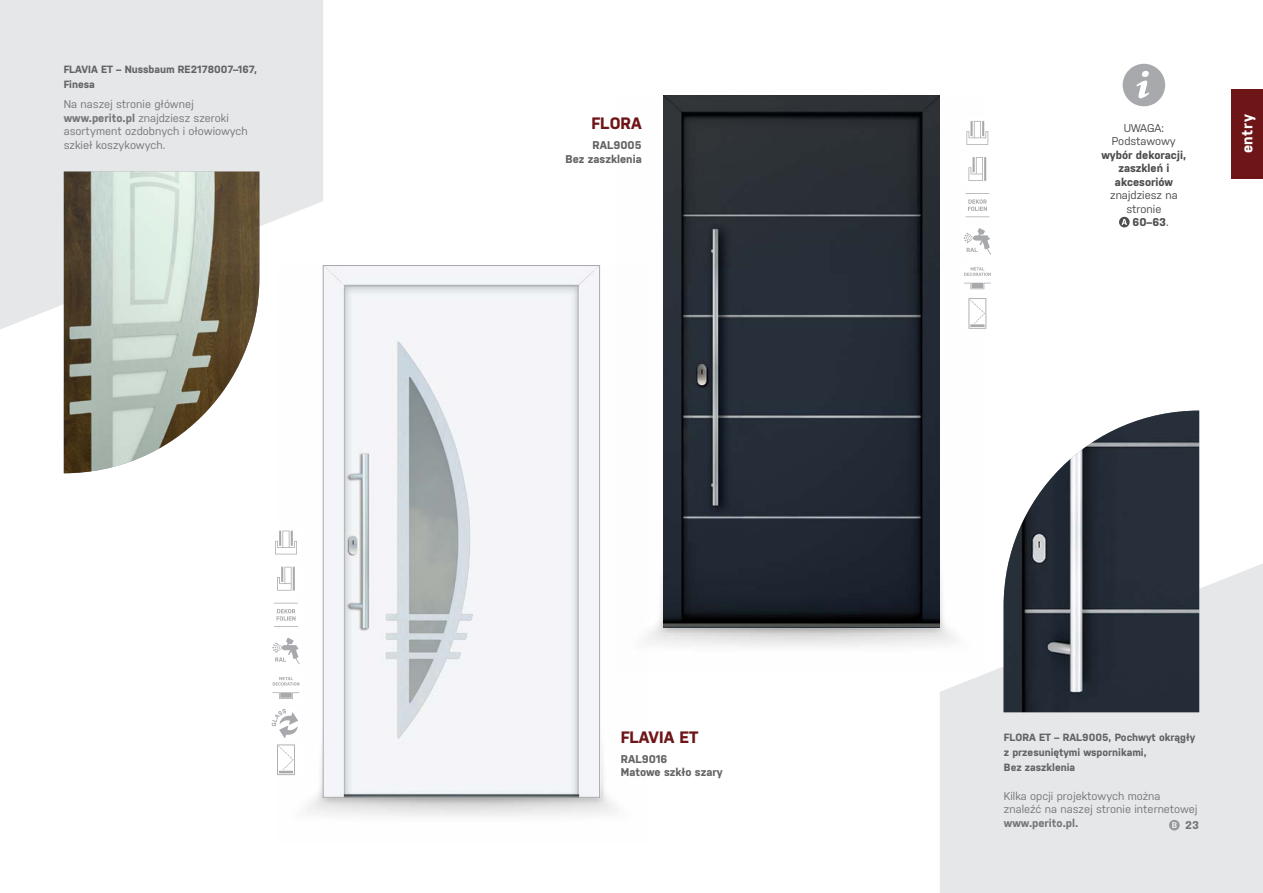
<style>
.page{position:relative;width:1263px;height:893px;background:#fff}
.page>*{position:absolute;margin:0;border:0;box-sizing:border-box;transform-origin:0 0}
.t1{font:700 16.5px "Nudista";color:#6e1517}
.t2{font:700 15px "Nudista";color:#fff}
.t3{font:11.25px/13.5px "Nudista";color:#77787b}
.t4{font:700 11.25px/13.5px "Nudista";color:#636466;text-align:right}
.t5{font:700 11.25px/13.5px "Nudista";color:#4d4d4f;text-align:center}
.t6{font:11.25px/13.5px "Nudista";color:#4d4d4f;text-align:center}
.t7{font:700 11.25px "Nudista";color:#77787b}
.t8{font:700 11.25px "Nudista";color:#808285}
.t9{font:700 10.5px/15px "Nudista";color:#636466}
.s1{font-weight:700}
.s2{font-weight:400}
</style>
<div class="page">
<img style="left:306px;top:266px;width:309px;height:551px">
<svg style="left:0;top:0;width:323px;height:330px;background:#e8e9ea"></svg>
<div style="left:940px;top:563px;width:323px;height:330px;background:#e6e7e8"></div>
<img style="left:1003px;top:411px;width:196px;height:301px">
<img style="left:64px;top:172px;width:195px;height:301px">
<svg style="left:1169px;top:820px;width:11px;height:10px"></svg>
<img style="left:325px;top:267px;width:273px;height:529px">
<img style="left:646px;top:563px;width:340px;height:110px">
<img style="left:663px;top:96px;width:277px;height:531px">
<div style="left:323px;top:265px;width:277px;height:533px;border:1px solid #a7a9ac"></div>
<svg style="left:275px;top:531px;width:22px;height:23px"></svg>
<svg style="left:277px;top:567px;width:18px;height:24px"></svg>
<svg style="left:274px;top:603px;width:24px;height:24px"></svg>
<svg style="left:272px;top:638px;width:28px;height:26px"></svg>
<svg style="left:273px;top:677px;width:26px;height:22px"></svg>
<svg style="left:966px;top:121px;width:22px;height:24px"></svg>
<svg style="left:968px;top:157px;width:18px;height:24px"></svg>
<svg style="left:965px;top:193px;width:24px;height:24px"></svg>
<svg style="left:964px;top:228px;width:27px;height:26px"></svg>
<svg style="left:964px;top:267px;width:27px;height:22px"></svg>
<div style="left:1231px;top:89px;width:32px;height:90px;background:#6e1517"></div>
<svg style="left:1119px;top:217px;width:11px;height:10px"></svg>
<svg style="left:1122px;top:64px;width:43px;height:42px"></svg>
<svg style="left:272px;top:709px;width:26px;height:29px"></svg>
<svg style="left:277px;top:744px;width:18px;height:31px"></svg>
<svg style="left:968px;top:298px;width:18px;height:31px"></svg>
<p class="t9" style="left:64px;top:61px;width:195px">FLAVIA ET – Nussbaum RE2178007–167,<br>Finesa</p>
<p class="t3" style="left:64px;top:97px;width:186px">Na naszej stronie głównej <span class="s1">www.perito.pl</span> znajdziesz szeroki asortyment ozdobnych i ołowiowych szkieł koszykowych.</p>
<h1 class="t1" style="left:592px;top:111px;width:52px">FLORA</h1>
<p class="t4" style="left:565px;top:137px;width:78px">RAL9005<br>Bez zaszklenia</p>
<h1 class="t1" style="left:621px;top:725px;width:79px">FLAVIA ET</h1>
<p class="t4" style="left:621px;top:751px;width:103px;text-align:left">RAL9016<br>Matowe szkło szary</p>
<p class="t6" style="left:1112px;top:120px;width:66px">UWAGA:<br>Podstawowy</p>
<p class="t5" style="left:1101px;top:147px;width:86px">wybór dekoracji, zaszkleń i akcesoriów</p>
<p class="t6" style="left:1110px;top:188px;width:69px">znajdziesz na</p>
<p class="t6" style="left:1126px;top:201px;width:36px">stronie</p>
<p class="t5" style="left:1132px;top:214px;width:38px">60–63<span class="s2">.</span></p>
<h2 class="t2" style="left:1236px;top:153px;width:40px;rotate:-90deg">entry</h2>
<p class="t9" style="left:1004px;top:729px;width:193px">FLORA ET – RAL9005, Pochwyt okrągły z przesuniętymi wspornikami,<br>Bez zaszklenia</p>
<p class="t3" style="left:1004px;top:788px;width:195px">Kilka opcji projektowych można znaleźć na naszej stronie internetowej</p>
<p class="t7" style="left:1004px;top:815px;width:76px">www.perito.pl.</p>
<p class="t8" style="left:1185px;top:817px;width:15px">23</p>
</div>
